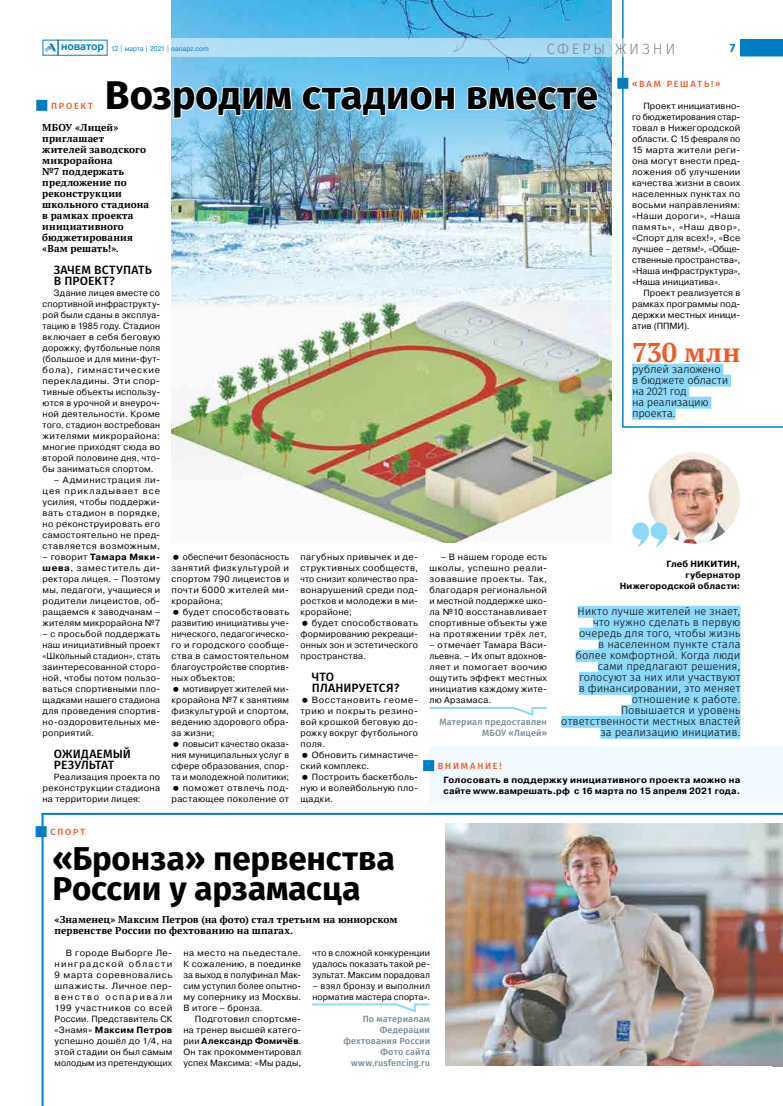
<style>
.page{position:relative;width:783px;height:1106px;background:#fff}
.page>*{position:absolute;margin:0;border:0;box-sizing:border-box;transform-origin:0 0}
.t1{font:700 40px "Fira Sans OT";letter-spacing:-.005em;color:#000}
.t2{font:700 33px/30px "Fira Sans OT";letter-spacing:-.005em;color:#000}
.t3{font:700 27px "PT Serif";color:#f15822}
.t4{font:15px "Fira Sans OT Light";letter-spacing:.185em;color:#808285}
.t5{font:12px/11px "Fira Sans OT Medium";letter-spacing:.06em;color:#000}
.t6{font:700 12px "Fira Sans OT";color:#007dc5}
.t7{font:11px/11px "Fira Sans OT Light";color:#000}
.t8{font:700 10px/11px "PT Serif";letter-spacing:.015em;color:#000}
.t9{font:9px/11px "Pragmatica";letter-spacing:.03em;color:#000;text-align:justify}
.t10{font:700 9px/11px "Pragmatica";letter-spacing:.02em;color:#000}
.t11{font:9px/11px "Fira Sans OT Medium";letter-spacing:.015em;color:#748a96;text-align:right}
.t12{font:9px "Fira Sans OT Medium";letter-spacing:.21em;color:#f15822}
.t13{font:7px "Pragmatica";letter-spacing:.01em;color:#007dc5;scale:.93 1}
.s1{font-family:"Arial";font-weight:700;font-size:10.6px}
.s2{font-weight:700}
</style>
<div class="page">
<img style="left:171px;top:307px;width:440px;height:235px">
<svg style="left:42px;top:813px;width:740px;height:293px"></svg>
<svg style="left:617px;top:78px;width:5px;height:11px"></svg>
<svg style="left:622px;top:0;width:160px;height:428px"></svg>
<img style="left:648px;top:452px;width:92px;height:91px;border-radius:46px">
<svg style="left:632px;top:522px;width:35px;height:25px"></svg>
<img style="left:171px;top:0;width:440px;height:307px">
<svg style="left:36px;top:79px;width:257px;height:41px"></svg>
<svg style="left:301px;top:85px;width:155px;height:32px"></svg>
<svg style="left:466px;top:85px;width:133px;height:27px"></svg>
<div style="left:577px;top:606px;width:163px;height:12px;background:#8ed8f8"></div>
<div style="left:593px;top:617px;width:147px;height:12px;background:#8ed8f8"></div>
<div style="left:579px;top:628px;width:161px;height:12px;background:#8ed8f8"></div>
<div style="left:598px;top:639px;width:142px;height:12px;background:#8ed8f8"></div>
<div style="left:575px;top:650px;width:165px;height:12px;background:#8ed8f8"></div>
<div style="left:597px;top:661px;width:143px;height:12px;background:#8ed8f8"></div>
<div style="left:579px;top:672px;width:161px;height:12px;background:#8ed8f8"></div>
<div style="left:578px;top:683px;width:162px;height:12px;background:#8ed8f8"></div>
<div style="left:631px;top:694px;width:109px;height:12px;background:#8ed8f8"></div>
<div style="left:620px;top:705px;width:120px;height:12px;background:#8ed8f8"></div>
<div style="left:561px;top:716px;width:179px;height:12px;background:#8ed8f8"></div>
<div style="left:600px;top:727px;width:140px;height:12px;background:#8ed8f8"></div>
<div style="left:429px;top:747px;width:353px;height:55px;background:#f1fafe"></div>
<svg style="left:423px;top:760px;width:12px;height:11px"></svg>
<img style="left:445px;top:824px;width:337px;height:242px">
<svg style="left:36px;top:826px;width:120px;height:11px"></svg>
<svg style="left:429px;top:707px;width:118px;height:9px"></svg>
<svg style="left:310px;top:1002px;width:121px;height:11px"></svg>
<svg style="left:42px;top:38px;width:740px;height:19px;fill:#addef5"></svg>
<svg style="left:44px;top:44px;width:12px;height:7px"></svg>
<svg style="left:740px;top:39px;width:42px;height:17px"></svg>
<p class="t13" style="left:61px;top:44px;width:160px"><span class="s1">новатор</span> 12 | марта | 2021 | oaoapz.com</p>
<h3 class="t4" style="left:546px;top:38px;width:130px">сферы жизн и</h3>
<h3 class="t6" style="left:729px;top:39px;width:7px">7</h3>
<p class="t12" style="left:632px;top:77px;width:90px">«Вам решать!»</p>
<p class="t9" style="left:632px;top:100px;width:110px;text-indent:11px">Проект инициативно&shy;го бюджетирования стар&shy;товал в Нижегородской области. С 15 февраля по 15 марта жители реги&shy;она могут внести пред&shy;ложения об улучшении качества жизни в своих населенных пунктах по восьми направлениям: «Наши дороги», «Наша память», «Наш двор», «Спорт для всех!», «Все лучшее – детям!», «Обще&shy;ственные пространства», «Наша инфраструктура», «Наша инициатива».</p>
<p class="t9" style="left:632px;top:287px;width:110px;text-indent:11px">Проект реализуется в рамках программы под&shy;держки местных иници&shy;атив (ППМИ).</p>
<h3 class="t3" style="left:632px;top:334px;width:110px">730 млн</h3>
<p class="t7" style="left:632px;top:364px;width:98px">рублей заложено в бюджете области на 2021 год<br>на реализацию проекта.</p>
<h1 class="t1" style="left:105px;top:67px;width:494px">Возродим стадион вместе</h1>
<p class="t8" style="left:42px;top:121px;width:108px">МБОУ «Лицей» приглашает жителей заводского микрорайона<br>№7 поддержать предложение по реконструкции школьного стадиона в рамках проекта инициативного бюджетирования «Вам решать!».</p>
<p class="t12" style="left:51px;top:99px;width:43px">Про ект</p>
<h3 class="t5" style="left:54px;top:265px;width:99px">Зачем вступать в про</h3>
<h3 class="t5" style="left:88px;top:276px;width:28px">ект?</h3>
<p class="t9" style="left:43px;top:287px;width:119px;text-indent:11px">Здание лицея вместе со спортивной инфраструкту&shy;рой были сданы в эксплуа&shy;тацию в 1985 году. Стадион включает в себя беговую дорожку, футбольные поля (большое и для мини-фут&shy;бола), гимнастические перекладины. Эти спор&shy;тивные объекты использу&shy;ются в урочной и внеуроч&shy;ной деятельности. Кроме того, стадион востребован жителями микрорайона: многие приходят сюда во второй половине дня, что&shy;бы заниматься спортом.</p>
<p class="t9" style="left:43px;top:474px;width:119px;text-indent:11px">– Администрация ли&shy;цея прикладывает все усилия, чтобы поддержи&shy;вать стадион в порядке, но реконструировать его самостоятельно не пред&shy;ставляется возможным,</p>
<p class="t9" style="left:43px;top:551px;width:119px">– говорит <span class="s2">Тамара Мяки&shy;шева</span>, заместитель ди&shy;ректора лицея. – Поэтому мы, педагоги, учащиеся и родители лицеистов, об&shy;ращаемся к заводчанам – жителям микрорайона №7</p>
<p class="t9" style="left:43px;top:628px;width:119px">– с просьбой поддержать наш инициативный проект «Школьный стадион», стать заинтересованной сторо&shy;ной, чтобы потом пользо&shy;ваться спортивными пло&shy;щадками нашего стадиона для проведения спортив&shy;но-оздоровительных ме&shy;роприятий.</p>
<h3 class="t5" style="left:54px;top:749px;width:28px">Ожида</h3>
<p class="t9" style="left:171px;top:551px;width:119px;text-indent:11px">обеспечит безопасность занятий физкультурой и спортом 790 лицеистов и почти 6000 жителей ми&shy;крорайона;</p>
<p class="t9" style="left:171px;top:606px;width:119px;text-indent:11px">будет способствовать развитию инициативы уче&shy;нического, педагогическо&shy;го и городского сообще&shy;ства в самостоятельном благоустройстве спортив&shy;ных объектов;</p>
<p class="t9" style="left:171px;top:683px;width:119px;text-indent:11px">мотивирует жителей ми&shy;крорайона №7 к занятиям физкультурой и спортом, ведению здорового обра&shy;за жизни;</p>
<p class="t9" style="left:171px;top:738px;width:119px;text-align:right">повысит качество оказа&shy;ния муниципальных услуг в сфере образования, спор&shy;та и молодежной политики; поможет отвлечь под&shy;растающее поколение от</p>
<p class="t9" style="left:300px;top:551px;width:119px">пагубных привычек и де&shy;структивных сообществ, что снизит количество пра&shy;вонарушений среди под&shy;ростков и молодежи в ми&shy;крорайоне;</p>
<p class="t9" style="left:300px;top:617px;width:119px;text-indent:11px">будет способствовать формированию рекреаци&shy;онных зон и эстетического пространства.</p>
<h3 class="t5" style="left:312px;top:672px;width:22px">Что планиру</h3>
<h3 class="t5" style="left:366px;top:683px;width:35px">ется?</h3>
<p class="t9" style="left:300px;top:694px;width:119px;text-indent:11px">Восстановить геоме&shy;трию и покрыть резино&shy;вой крошкой беговую до&shy;рожку вокруг футбольного поля.</p>
<p class="t9" style="left:300px;top:749px;width:119px;text-indent:11px">Обновить гимнастиче&shy;ский комплекс.</p>
<p class="t9" style="left:300px;top:771px;width:119px;text-indent:11px">Построить баскетболь&shy;ную и волейбольную пло&shy;щадки.</p>
<p class="t9" style="left:429px;top:551px;width:119px;text-indent:11px">– В нашем городе есть школы, успешно реали&shy;зовавшие проекты. Так, благодаря региональной и местной поддержке шко&shy;ла №10 восстанавливает спортивные объекты уже на протяжении трёх лет,</p>
<p class="t9" style="left:429px;top:639px;width:119px">– отмечает Тамара Васи&shy;льевна. – Их опыт вдохнов&shy;ляет и помогает воочию ощутить эффект местных инициатив каждому жите&shy;лю Арзамаса.</p>
<p class="t11" style="left:439px;top:717px;width:109px">Материал предоставлен<br>МБОУ «Лицей»</p>
<p class="t10" style="left:666px;top:558px;width:39px">Глеб Ники</p>
<p class="t10" style="left:619px;top:558px;width:122px;text-align:right">тин ,<br>губернатор<br>Нижегородской области:</p>
<p class="t7" style="left:561px;top:606px;width:180px;text-align:right">Никто лучше жителей не знает, что нужно сделать в первую очередь для того, чтобы жизнь<br>в населенном пункте стала<br>более комфортной. Когда люди сами предлагают решения, голосуют за них или участвуют<br>в финансировании, это меняет отношение к работе.<br>Повышается и уровень ответственности местных властей за реализацию инициатив.</p>
<h3 class="t5" style="left:54px;top:749px;width:68px;text-indent:43px">емый резул ьтат</h3>
<p class="t9" style="left:43px;top:771px;width:119px;text-indent:11px">Реализация проекта по реконструкции стадиона на территории лицея:</p>
<p class="t12" style="left:438px;top:759px;width:40px">Вни мани</p>
<p class="t12" style="left:492px;top:759px;width:10px">е!</p>
<p class="t10" style="left:443px;top:774px;width:298px">Голосовать в поддержку инициативного проекта можно на сайте www.вамрешать.рф с 16 марта по 15 апреля 2021 года.</p>
<p class="t12" style="left:50px;top:825px;width:8px">спор</p>
<p class="t12" style="left:80px;top:825px;width:6px">т</p>
<h2 class="t2" style="left:52px;top:846px;width:344px">«Бронза» первенства<br>России у арзамасца</h2>
<p class="t8" style="left:55px;top:913px;width:344px">«Знаменец» Максим Петров (на фото) стал третьим на юниорском первенстве России по фехтованию на шпагах.</p>
<p class="t9" style="left:55px;top:947px;width:119px;text-indent:11px">В городе Выборге Ле&shy;нинградской области 9 марта соревновались шпажисты. Личное пер&shy;венство оспаривали 199 участников со всей России. Представитель СК «Знамя» <span class="s2">Максим Петров </span>успешно дошёл до 1/4, на этой стадии он был самым молодым из претендующих</p>
<p class="t9" style="left:183px;top:947px;width:119px">на место на пьедестале.<br>К сожалению, в поединке за выход в полуфинал Мак&shy;сим уступил более опытно&shy;му сопернику из Москвы.<br>В итоге – бронза.</p>
<p class="t9" style="left:312px;top:947px;width:119px">что в сложной конкуренции удалось показать такой ре&shy;зультат. Максим порадовал</p>
<p class="t9" style="left:312px;top:980px;width:119px">– взял бронзу и выполнил норматив мастера спорта».</p>
<p class="t11" style="left:343px;top:1014px;width:88px">По материалам<br>Федерации фехтования России<br>Фото сайта www.rusfencing.ru</p>
<p class="t9" style="left:183px;top:1013px;width:119px;text-indent:11px">Подготовил спортсме&shy;на тренер высшей катего&shy;рии <span class="s2">Александр Фомичёв</span>.<br>Он так прокомментировал успех Максима: «Мы рады,</p>
</div>
